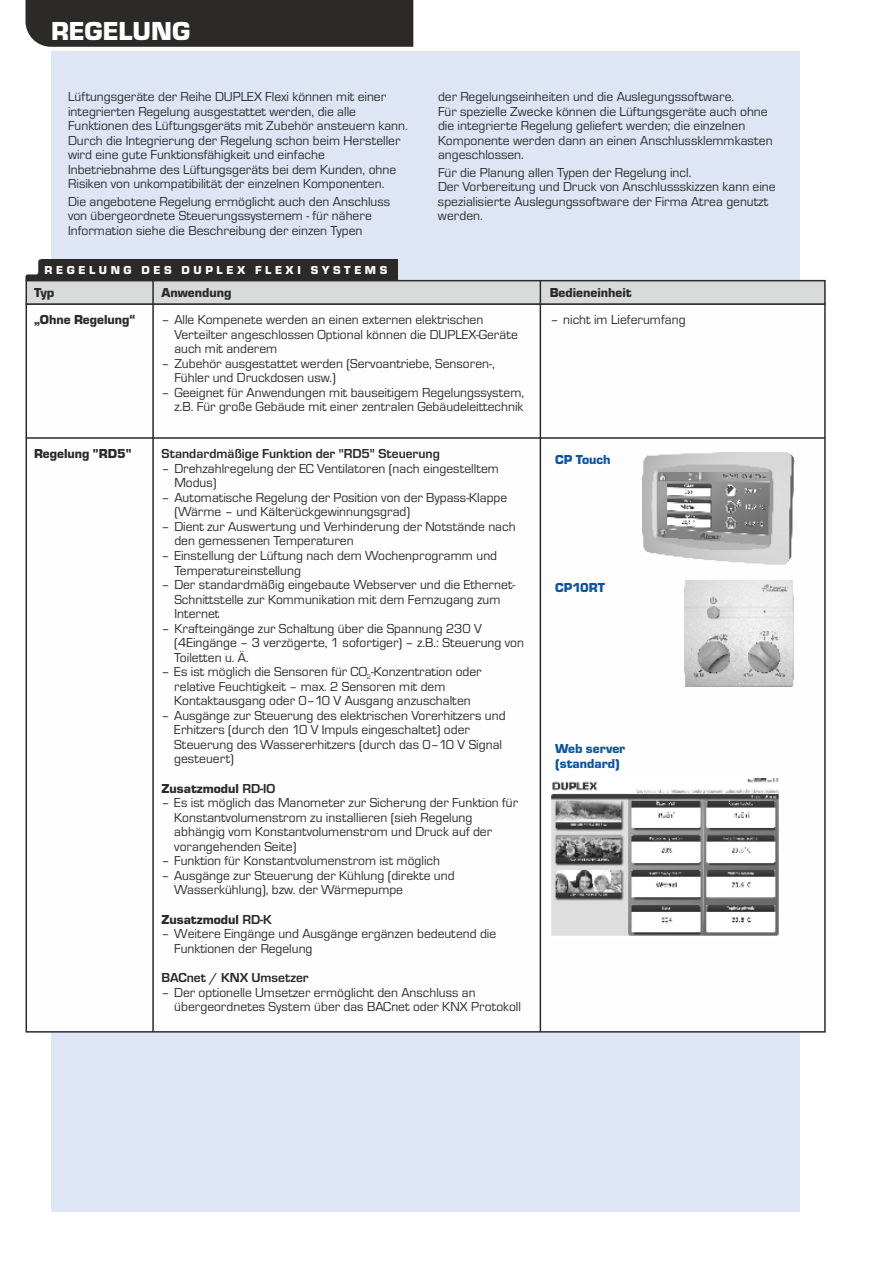
<style>
.page{position:relative;width:893px;height:1263px;background:#fff}
.page>*{position:absolute;margin:0;border:0;box-sizing:border-box;transform-origin:0 0}
.t1{font:27px "Eurostile TEE Blac";color:#fefefe}
.t2{font:13.5px/14.5px "Eurostile TEE";color:#2b2a29}
.t3{font:13.5px "Eurostile TEE Blac";color:#2b2a29}
.t4{font:700 13.5px "Eurostile TEE";color:#2b2a29}
.t5{font:13.5px/14.9px "Eurostile TEE Blac";color:#0c54a0}
.t6{font:12px "Eurostile TEE Blac";letter-spacing:.3em;color:#fefefe}
.t7{font:6.75px "Eurostile TEE";color:#2b2a29}
.s1{font-family:"Eurostile TEE";font-weight:700}
</style>
<div class="page">
<div style="left:26px;top:0;width:387px;height:47px;background:#2b2a29"></div>
<div style="left:51px;top:51px;width:748px;height:1161px;background:#dee6f5"></div>
<div style="left:25px;top:306px;width:801px;height:727px;background:#fefefe"></div>
<svg style="left:25px;top:259px;width:801px;height:47px"></svg>
<div style="left:42px;top:259px;width:356px;height:22px;background:#2b2a29"></div>
<hr style="left:152px;top:281px;width:2px;height:751px;background:#2b2a29">
<hr style="left:540px;top:281px;width:1px;height:751px;background:#2b2a29">
<hr style="left:26px;top:437px;width:799px;height:2px;background:#2b2a29">
<img style="left:550px;top:777px;width:230px;height:161px">
<img style="left:642px;top:452px;width:152px;height:114px">
<img style="left:658px;top:473px;width:112px;height:72px">
<img style="left:685px;top:580px;width:109px;height:107px">
<h1 class="t1" style="left:51px;top:22px;width:141px">REGELUNG</h1>
<p class="t2" style="left:68px;top:91px;width:341px">Lüftungsgeräte der Reihe DUPLEX Flexi können mit einer integrierten Regelung ausgestattet werden, die alle Funktionen des Lüftungsgeräts mit Zubehör ansteuern kann.<br>Durch die Integrierung der Regelung schon beim Hersteller wird eine gute Funktionsfähigkeit und einfache Inbetriebnahme des Lüftungsgeräts bei dem Kunden, ohne Risiken von unkompatibilität der einzelnen Komponenten.</p>
<p class="t2" style="left:68px;top:195px;width:324px">Die angebotene Regelung ermöglicht auch den Anschluss von übergeordnete Steuerungssystemem - für nähere<br>Information siehe die Beschreibung der einzen Typen</p>
<p class="t6" style="left:45px;top:266px;width:344px">REGELUNG DES DUPLEX FLEXI SYSTEMS</p>
<p class="t2" style="left:438px;top:91px;width:336px">der Regelungseinheiten und die Auslegungssoftware.<br>Für spezielle Zwecke können die Lüftungsgeräte auch ohne die integrierte Regelung geliefert werden; die einzelnen Komponente werden dann an einen Anschlussklemmkasten angeschlossen.</p>
<p class="t2" style="left:438px;top:166px;width:339px">Für die Planung allen Typen der Regelung incl.<br>Der Vorbereitung und Druck von Anschlussskizzen kann eine spezialisierte Auslegungssoftware der Firma Atrea genutzt werden.</p>
<p class="t3" style="left:34px;top:288px;width:22px">Typ</p>
<p class="t3" style="left:162px;top:288px;width:71px">Anwendung</p>
<p class="t3" style="left:550px;top:288px;width:83px">Bedieneinheit</p>
<p class="t3" style="left:34px;top:315px;width:103px">„Ohne Regelung“</p>
<p class="t2" style="left:174px;top:314px;width:345px;text-indent:-13px">– Alle Kompenete werden an einen externen elektrischen<br>Verteilter angeschlossen Optional können die DUPLEX-Geräte auch mit anderem</p>
<p class="t2" style="left:174px;top:357px;width:322px;text-indent:-13px">– Zubehör ausgestattet werden (Servoantriebe, Sensoren-,<br>Fühler und Druckdosen usw.)</p>
<p class="t2" style="left:162px;top:386px;width:364px;text-align:right">– Geeignet für Anwendungen mit bauseitigem Regelungssystem, z.B. Für große Gebäude mit einer zentralen Gebäudeleittechnik</p>
<p class="t2" style="left:550px;top:314px;width:137px">– nicht im Lieferumfang</p>
<p class="t3" style="left:34px;top:449px;width:99px">Regelung "RD5"</p>
<p class="t4" style="left:162px;top:449px;width:280px">Standardmäßige Funktion der "RD5" Steuerung</p>
<p class="t2" style="left:174px;top:462px;width:326px;text-indent:-13px">– Drehzahlregelung der EC Ventilatoren (nach eingestelltem<br>Modus)</p>
<p class="t2" style="left:174px;top:491px;width:334px;text-indent:-13px">– Automatische Regelung der Position von der Bypass-Klappe (Wärme – und Kälterückgewinnungsgrad)</p>
<p class="t2" style="left:174px;top:520px;width:343px;text-indent:-13px">– Dient zur Auswertung und Verhinderung der Notstände nach den gemessenen Temperaturen</p>
<p class="t2" style="left:174px;top:550px;width:324px;text-indent:-13px">– Einstellung der Lüftung nach dem Wochenprogramm und<br>Temperatureinstellung</p>
<p class="t2" style="left:174px;top:579px;width:342px;text-indent:-13px">– Der standardmäßig eingebaute Webserver und die Ethernet-<br>Schnittstelle zur Kommunikation mit dem Fernzugang zum<br>Internet</p>
<p class="t2" style="left:174px;top:622px;width:351px;text-indent:-13px">– Krafteingänge zur Schaltung über die Spannung 230 V (4Eingänge – 3 verzögerte, 1 sofortiger) – z.B.: Steuerung von<br>Toiletten u. Ä.</p>
<p class="t2" style="left:162px;top:666px;width:322px">– Es ist möglich die Sensoren für CO -Konzentration oder</p>
<p class="t7" style="left:367px;top:674px;width:6px">2</p>
<p class="t2" style="left:174px;top:680px;width:298px">relative Feuchtigkeit – max. 2 Sensoren mit dem<br>Kontaktausgang oder 0–10 V Ausgang anzuschalten</p>
<p class="t2" style="left:174px;top:709px;width:333px;text-indent:-13px">– Ausgänge zur Steuerung des elektrischen Vorerhitzers und Erhitzers (durch den 10 V Impuls eingeschaltet) oder Steuerung des Wassererhitzers (durch das 0–10 V Signal gesteuert)</p>
<p class="t3" style="left:162px;top:784px;width:115px">Zusatzmodul <span class="s1">RD-IO</span></p>
<p class="t2" style="left:174px;top:797px;width:345px;text-indent:-13px">– Es ist möglich das Manometer zur Sicherung der Funktion für Konstantvolumenstrom zu installieren (sieh Regelung abhängig vom Konstantvolumenstrom und Druck auf der vorangehenden Seite)</p>
<p class="t2" style="left:162px;top:855px;width:280px">– Funktion für Konstantvolumenstrom ist möglich</p>
<p class="t2" style="left:174px;top:869px;width:282px;text-indent:-13px">– Ausgänge zur Steuerung der Kühlung (direkte und<br>Wasserkühlung), bzw. der Wärmepumpe</p>
<p class="t3" style="left:162px;top:915px;width:112px">Zusatzmodul <span class="s1">RD-K</span></p>
<p class="t2" style="left:174px;top:928px;width:323px;text-indent:-13px">– Weitere Eingänge und Ausgänge ergänzen bedeutend die<br>Funktionen der Regelung</p>
<p class="t4" style="left:162px;top:973px;width:149px">BACnet / KNX Umsetzer</p>
<p class="t2" style="left:174px;top:986px;width:348px;text-indent:-13px">– Der optionelle Umsetzer ermöglicht den Anschluss an übergeordnetes System über das BACnet oder KNX Protokoll</p>
<p class="t5" style="left:555px;top:454px;width:57px">CP Touch</p>
<p class="t5" style="left:555px;top:581px;width:52px">CP10RT</p>
<p class="t5" style="left:555px;top:742px;width:72px">Web server (standard)</p>
</div>
